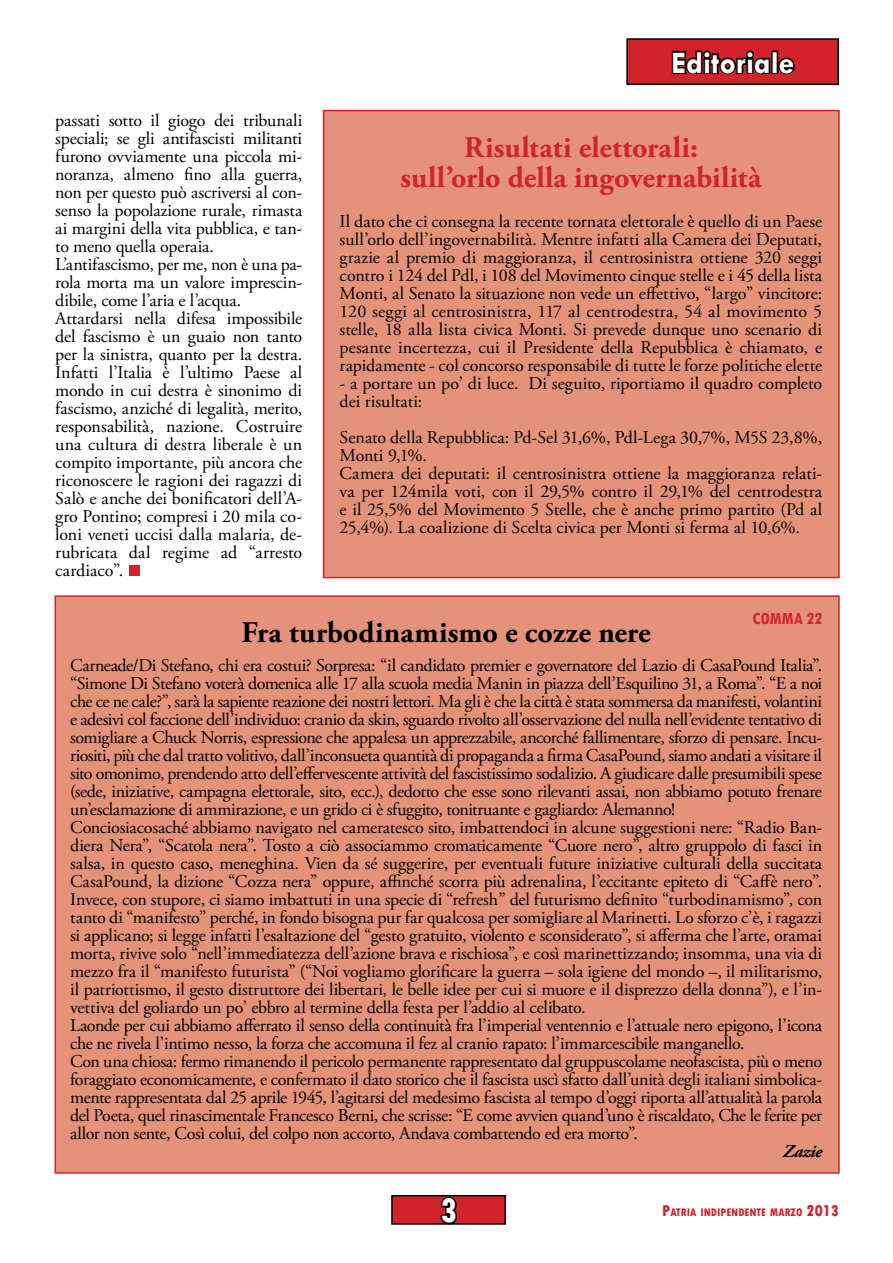
<style>
.page{position:relative;width:893px;height:1263px;background:#fff}
.page>*{position:absolute;margin:0;border:0;box-sizing:border-box;transform-origin:0 0}
.t1{font:800 condensed 36px "Tw Cen";color:#fff}
.t2{font:700 31.5px "Tw Cen";color:#fff}
.t3{font:700 30px/30px "Adobe Garamond Pro";letter-spacing:.005em;color:#d2232a;text-align:center}
.t4{font:700 30px "Adobe Garamond Pro";letter-spacing:.005em;color:#000}
.t5{font:18px/18px "Adobe Garamond Pro";letter-spacing:-.055em;color:#000}
.t6{font:18px/18px "Adobe Garamond Pro";letter-spacing:-.03em;color:#000}
.t7{font:700 condensed 18px "Tw Cen";color:#d2232a}
.t8{font:italic 700 18px "Adobe Garamond Pro";letter-spacing:-.03em;color:#000}
.t9{font:800 condensed 11.55px "Tw Cen";color:#d2232a}
.s1{font-size:16.5px}
</style>
<div class="page">
<div style="left:392px;top:1196px;width:113px;height:28px;background:#d2232a"></div>
<svg style="left:439px;top:1194px;width:20px;height:28px"></svg>
<div style="left:391px;top:1195px;width:115px;height:30px;border:2px solid #000"></div>
<div style="left:627px;top:39px;width:211px;height:45px;background:#d2232a"></div>
<svg style="left:671px;top:50px;width:124px;height:25px"></svg>
<div style="left:626px;top:38px;width:213px;height:47px;border:2px solid #000"></div>
<div style="left:323px;top:110px;width:517px;height:468px;background:#e5927a;border:2px solid #d2232a"></div>
<div style="left:55px;top:595px;width:785px;height:579px;background:#e5927a;border:2px solid #d2232a"></div>
<div style="left:129px;top:566px;width:10px;height:10px;background:#d2232a"></div>
<p class="t6" style="left:55px;top:112px;width:249px">passati sotto il giogo dei tribunali speciali; se gli antifascisti militanti furono ovviamente una piccola mi&shy;noranza, almeno fino alla guerra, non per questo può ascriversi al con&shy;senso la popolazione rurale, rimasta ai margini della vita pubblica, e tan&shy;to meno quella operaia.<br>L’antifascismo, per me, non è una pa&shy;rola morta ma un valore imprescin&shy;dibile, come l’aria e l’acqua.<br>Attardarsi nella difesa impossibile del fascismo è un guaio non tanto per la sinistra, quanto per la destra.<br>Infatti l’Italia è l’ultimo Paese al mondo in cui destra è sinonimo di fascismo, anziché di legalità, merito, responsabilità, nazione. Costruire una cultura di destra liberale è un compito importante, più ancora che riconoscere le ragioni dei ragazzi di Salò e anche dei bonificatori dell’A&shy;gro Pontino; compresi i 20 mila co&shy;loni veneti uccisi dalla malaria, de&shy;rubricata dal regime ad “arresto cardiaco”.</p>
<h2 class="t2" style="left:671px;top:44px;width:124px">Editoriale</h2>
<h3 class="t3" style="left:401px;top:133px;width:362px">Risultati elettorali:<br>sull’orlo della ingovernabilità</h3>
<p class="t6" style="left:340px;top:213px;width:484px;text-align:justify">Il dato che ci consegna la recente tornata elettorale è quello di un Paese sull’orlo dell’ingovernabilità. Mentre infatti alla Camera dei Deputati, grazie al premio di maggioranza, il centrosinistra ottiene 320 seggi contro i 124 del Pdl, i 108 del Movimento cinque stelle e i 45 della lista Monti, al Senato la situazione non vede un effettivo, “largo” vincitore:<br>120 seggi al centrosinistra, 117 al centrodestra, 54 al movimento 5 stelle, 18 alla lista civica Monti. Si prevede dunque uno scenario di pesante incertezza, cui il Presidente della Repubblica è chiamato, e rapidamente - col concorso responsabile di tutte le forze politiche elette</p>
<p class="t6" style="left:340px;top:375px;width:484px">- a portare un po’ di luce. Di seguito, riportiamo il quadro completo dei risultati:</p>
<p class="t6" style="left:340px;top:429px;width:484px">Senato della Repubblica: Pd-Sel 31,6%, Pdl-Lega 30,7%, M5S 23,8%, Monti 9,1%.<br>Camera dei deputati: il centrosinistra ottiene la maggioranza relati&shy;va per 124mila voti, con il 29,5% contro il 29,1% del centrodestra e il 25,5% del Movimento 5 Stelle, che è anche primo partito (Pd al 25,4%). La coalizione di Scelta civica per Monti si ferma al 10,6%.</p>
<p class="t7" style="left:752px;top:608px;width:71px">Comma 22</p>
<h3 class="t4" style="left:242px;top:615px;width:411px">Fra turbodinamismo e cozze nere</h3>
<p class="t5" style="left:70px;top:656px;width:754px">Carneade/Di Stefano, chi era costui? Sorpresa: “il candidato premier e governatore del Lazio di CasaPound Italia”. “Simone Di Stefano voterà domenica alle 17 alla scuola media Manin in piazza dell’Esquilino 31, a Roma”. “E a noi che ce ne cale?”, sarà la sapiente reazione dei nostri lettori. Ma gli è che la città è stata sommersa da manifesti, volantini e adesivi col faccione dell’individuo: cranio da skin, sguardo rivolto all’osservazione del nulla nell’evidente tentativo di somigliare a Chuck Norris, espressione che appalesa un apprezzabile, ancorché fallimentare, sforzo di pensare. Incu&shy;riositi, più che dal tratto volitivo, dall’inconsueta quantità di propaganda a firma CasaPound, siamo andati a visitare il sito omonimo, prendendo atto dell’effervescente attività del fascistissimo sodalizio. A giudicare dalle presumibili spese (sede, iniziative, campagna elettorale, sito, ecc.), dedotto che esse sono rilevanti assai, non abbiamo potuto frenare un’esclamazione di ammirazione, e un grido ci è sfuggito, tonitruante e gagliardo: Alemanno!<br>Conciosiacosaché abbiamo navigato nel cameratesco sito, imbattendoci in alcune suggestioni nere: “Radio Ban&shy;diera Nera”, “Scatola nera”. Tosto a ciò associammo cromaticamente “Cuore nero”, altro gruppolo di fasci in salsa, in questo caso, meneghina. Vien da sé suggerire, per eventuali future iniziative culturali della succitata CasaPound, la dizione “Cozza nera” oppure, affinché scorra più adrenalina, l’eccitante epiteto di “Caffè nero”.<br>Invece, con stupore, ci siamo imbattuti in una specie di “refresh” del futurismo definito “turbodinamismo”, con tanto di “manifesto” perché, in fondo bisogna pur far qualcosa per somigliare al Marinetti. Lo sforzo c’è, i ragazzi si applicano; si legge infatti l’esaltazione del “gesto gratuito, violento e sconsiderato”, si afferma che l’arte, oramai morta, rivive solo “nell’immediatezza dell’azione brava e rischiosa”, e così marinettizzando; insomma, una via di mezzo fra il “manifesto futurista” (“Noi vogliamo glorificare la guerra – sola igiene del mondo –, il militarismo, il patriottismo, il gesto distruttore dei libertari, le belle idee per cui si muore e il disprezzo della donna”), e l’in&shy;vettiva del goliardo un po’ ebbro al termine della festa per l’addio al celibato.<br>Laonde per cui abbiamo afferrato il senso della continuità fra l’imperial ventennio e l’attuale nero epigono, l’icona che ne rivela l’intimo nesso, la forza che accomuna il fez al cranio rapato: l’immarcescibile manganello.<br>Con una chiosa: fermo rimanendo il pericolo permanente rappresentato dal gruppuscolame neofascista, più o meno foraggiato economicamente, e confermato il dato storico che il fascista uscì sfatto dall’unità degli italiani simbolica&shy;mente rappresentata dal 25 aprile 1945, l’agitarsi del medesimo fascista al tempo d’oggi riporta all’attualità la parola del Poeta, quel rinascimentale Francesco Berni, che scrisse: “E come avvien quand’uno è riscaldato, Che le ferite per allor non sente, Così colui, del colpo non accorto, Andava combattendo ed era morto”.</p>
<p class="t8" style="left:783px;top:1140px;width:41px">Zazie</p>
<h1 class="t1" style="left:440px;top:1189px;width:19px">3</h1>
<p class="t9" style="left:662px;top:1205px;width:178px"><span class="s1">P</span>ATRIA INDIPENDENTE MARZO <span class="s1">2013</span></p>
</div>
